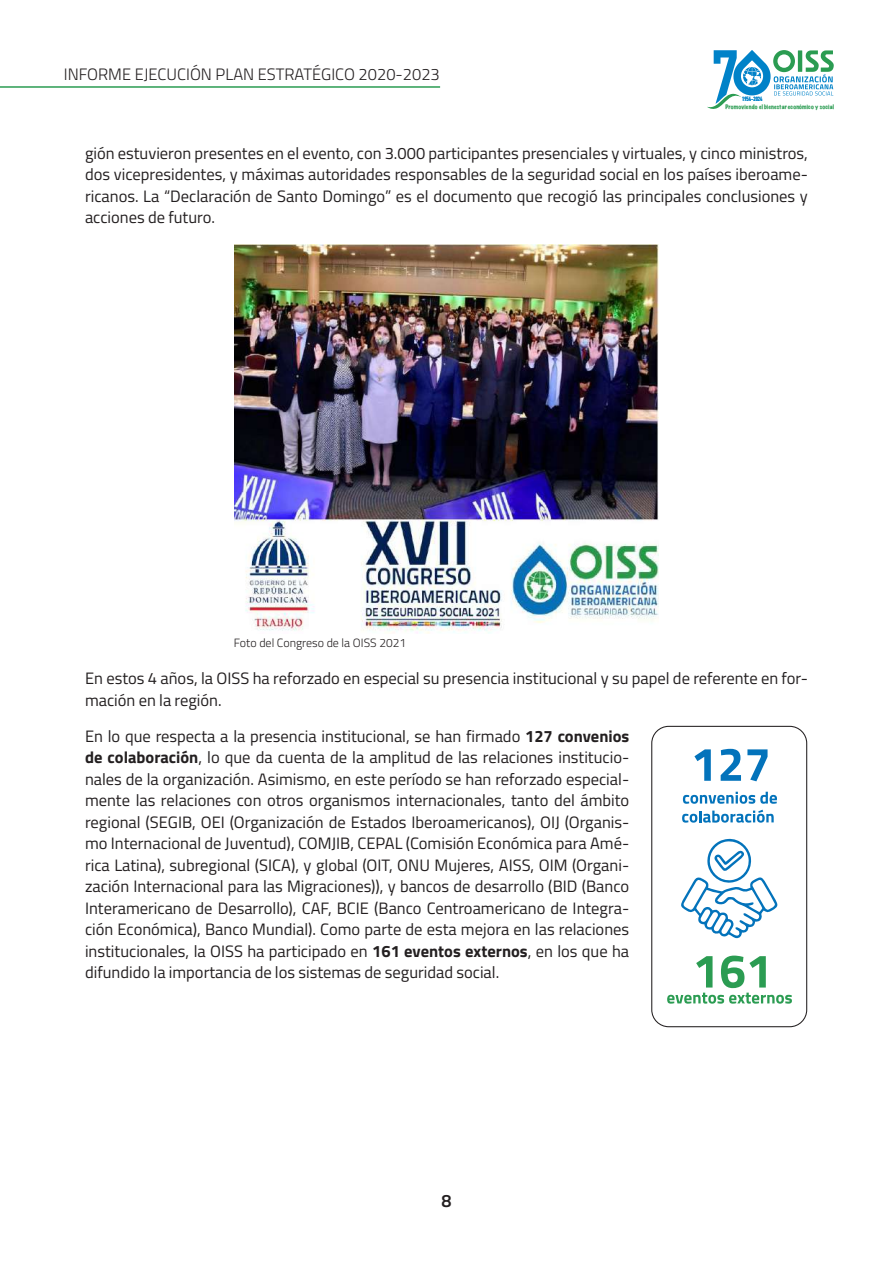
<style>
.page{position:relative;width:893px;height:1263px;background:#fff}
.page>*{position:absolute;margin:0;border:0;box-sizing:border-box;transform-origin:0 0}
.t1{font:600 18px "Titillium Web";color:#231f20}
.t2{font:16.5px/21.5px "Titillium Web";color:#231f20;text-align:justify}
.t3{font:300 16.5px "Titillium Web";color:#231f20}
.t4{font:300 12px "Titillium Web";color:#231f20}
.t5{font:700 6px "DIN Condensed";color:#0082c8}
.t6{font:expanded 5.7px "Marker Felt";letter-spacing:.035em;color:#2b9c52}
.s1{font-weight:700}
</style>
<div class="page">
<hr style="left:0;top:86px;width:440px;height:2px;background:#2b9c52">
<svg style="left:707px;top:50px;width:127px;height:59px"></svg>
<img style="left:235px;top:244px;width:423px;height:390px">
<svg style="left:683px;top:792px;width:94px;height:12px"></svg>
<svg style="left:682px;top:810px;width:92px;height:13px"></svg>
<svg style="left:694px;top:749px;width:17px;height:32px"></svg>
<svg style="left:721px;top:749px;width:20px;height:32px"></svg>
<svg style="left:747px;top:749px;width:20px;height:32px"></svg>
<svg style="left:667px;top:955px;width:125px;height:49px"></svg>
<svg style="left:681px;top:838px;width:97px;height:100px"></svg>
<div style="left:651px;top:726px;width:156px;height:301px;border:1px solid #231f20;border-radius:17px"></div>
<p class="t3" style="left:64px;top:63px;width:378px">INFORME EJECUCIÓN PLAN ESTRATÉGICO 2020-2023</p>
<p class="t5" style="left:742px;top:95px;width:22px">1954-2024</p>
<p class="t6" style="left:725px;top:102px;width:110px">Promoviendo el bienestareconómico y social</p>
<p class="t2" style="left:85px;top:142px;width:724px">gión estuvieron presentes en el evento, con 3.000 participantes presenciales y virtuales, y cinco ministros, dos vicepresidentes, y máximas autoridades responsables de la seguridad social en los países iberoame&shy;ricanos. La “Declaración de Santo Domingo” es el documento que recogió las principales conclusiones y acciones de futuro.</p>
<p class="t4" style="left:234px;top:634px;width:174px">Foto del Congreso de la OISS 2021</p>
<p class="t2" style="left:85px;top:667px;width:724px">En estos 4 años, la OISS ha reforzado en especial su presencia institucional y su papel de referente en for&shy;mación en la región.</p>
<p class="t2" style="left:85px;top:725px;width:546px">En lo que respecta a la presencia institucional, se han firmado <span class="s1">127 convenios de colaboración</span>, lo que da cuenta de la amplitud de las relaciones institucio&shy;nales de la organización. Asimismo, en este período se han reforzado especial&shy;mente las relaciones con otros organismos internacionales, tanto del ámbito regional (SEGIB, OEI (Organización de Estados Iberoamericanos), OIJ (Organis&shy;mo Internacional de Juventud), COMJIB, CEPAL (Comisión Económica para Amé&shy;rica Latina), subregional (SICA), y global (OIT, ONU Mujeres, AISS, OIM (Organi&shy;zación Internacional para las Migraciones)), y bancos de desarrollo (BID (Banco Interamericano de Desarrollo), CAF, BCIE (Banco Centroamericano de Integra&shy;ción Económica), Banco Mundial). Como parte de esta mejora en las relaciones institucionales, la OISS ha participado en <span class="s1">161 eventos externos</span>, en los que ha difundido la importancia de los sistemas de seguridad social.</p>
<p class="t1" style="left:441px;top:1187px;width:12px">8</p>
</div>
